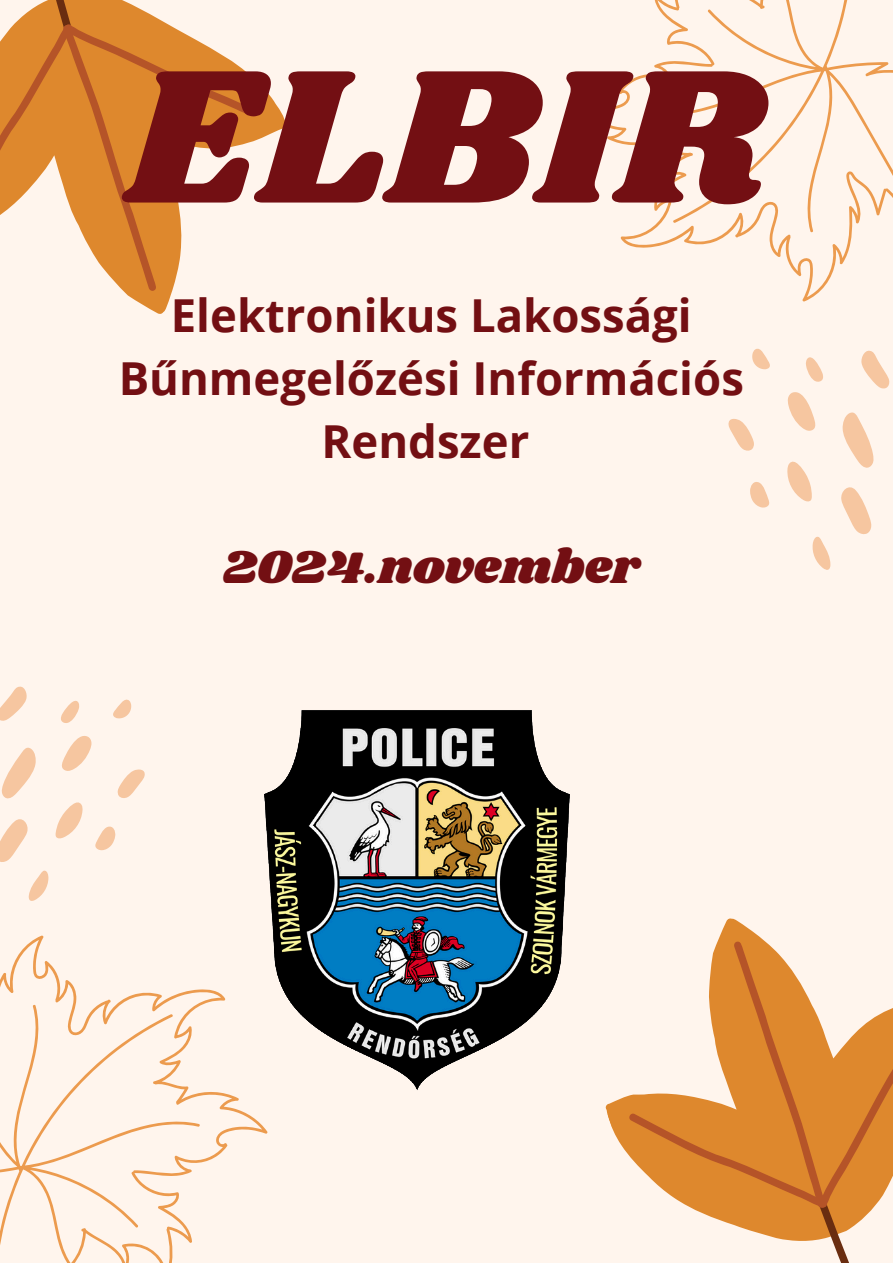
<style>
.page{position:relative;width:893px;height:1263px;background:#fff5ed}
.page>*{position:absolute;margin:0;border:0;box-sizing:border-box;transform-origin:0 0}
.t1{font:196.95px "Shrikhand";color:#730f13}
.t2{font:48.45px "Shrikhand";color:#730f13}
.t3{font:700 45.45px/63.2px "Open Sans";color:#730f13;text-align:center}
</style>
<div class="page">
<svg style="left:0;top:935px;width:223px;height:328px"></svg>
<svg style="left:578px;top:0;width:315px;height:302px"></svg>
<svg style="left:709px;top:918px;width:23px;height:144px;fill:#de882d"></svg>
<svg style="left:732px;top:918px;width:161px;height:264px"></svg>
<svg style="left:625px;top:1062px;width:265px;height:201px"></svg>
<svg style="left:124px;top:292px;width:48px;height:22px"></svg>
<svg style="left:74px;top:0;width:212px;height:292px"></svg>
<svg style="left:0;top:0;width:120px;height:218px;background:#dd8f43"></svg>
<svg style="left:2px;top:747px;width:34px;height:52px"></svg>
<svg style="left:62px;top:736px;width:30px;height:35px"></svg>
<svg style="left:55px;top:802px;width:28px;height:37px"></svg>
<svg style="left:0;top:819px;width:28px;height:43px"></svg>
<svg style="left:0;top:686px;width:27px;height:35px"></svg>
<svg style="left:117px;top:769px;width:28px;height:29px"></svg>
<svg style="left:61px;top:700px;width:19px;height:23px"></svg>
<svg style="left:29px;top:870px;width:19px;height:31px"></svg>
<svg style="left:95px;top:826px;width:21px;height:24px"></svg>
<svg style="left:113px;top:699px;width:18px;height:19px"></svg>
<svg style="left:728px;top:419px;width:26px;height:32px"></svg>
<svg style="left:787px;top:350px;width:103px;height:220px"></svg>
<svg style="left:750px;top:482px;width:20px;height:26px"></svg>
<svg style="left:752px;top:348px;width:18px;height:22px"></svg>
<img style="left:167px;top:710px;width:499px;height:441px">
<p class="t1" style="left:127px;top:0;width:641px">ELBIR</p>
<p class="t3" style="left:119px;top:282px;width:627px">Elektronikus Lakossági<br>Bűnmegelőzési Információs<br>Rendszer</p>
<h1 class="t2" style="left:223px;top:533px;width:418px">2024.november</h1>
</div>
